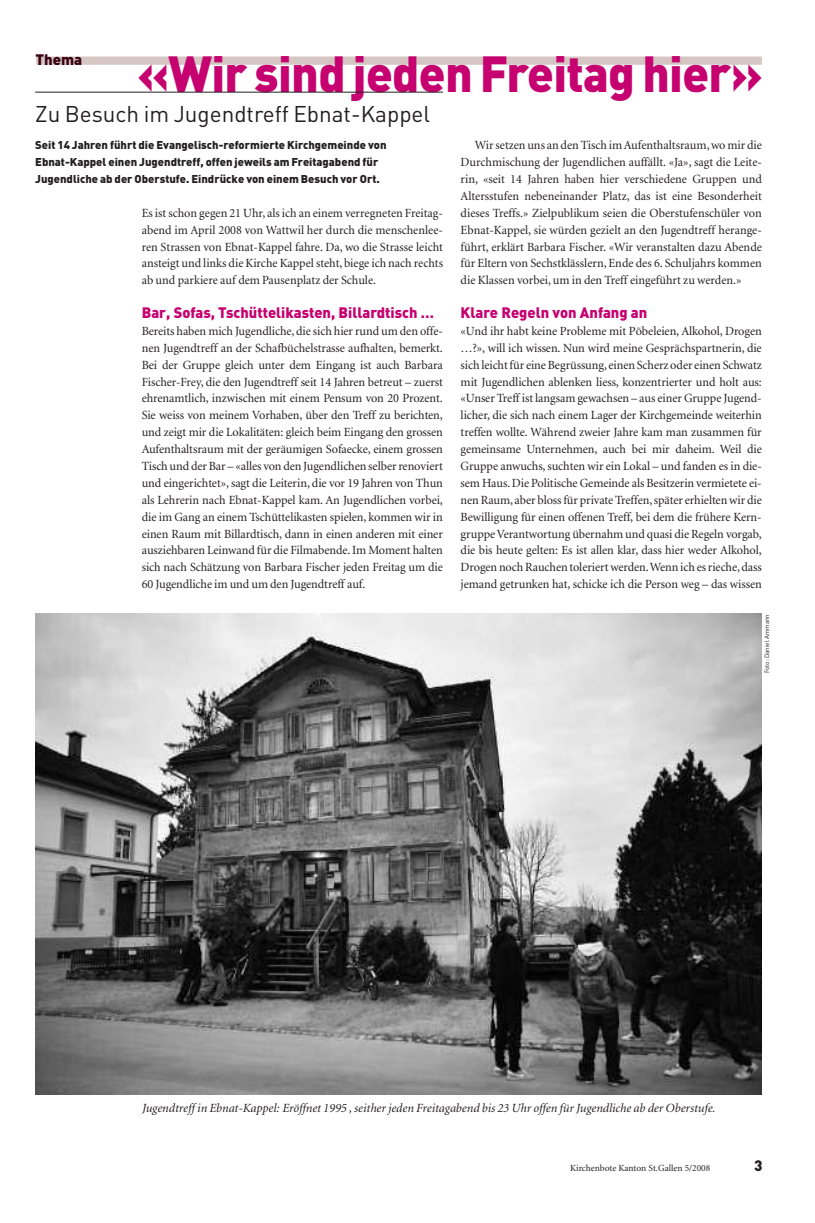
<style>
.page{position:relative;width:815px;height:1223px;background:#fff}
.page>*{position:absolute;margin:0;border:0;box-sizing:border-box;transform-origin:0 0}
.t1{font:900 50px "DIN";letter-spacing:-.015em;color:#c60170;scale:.96 1}
.t2{font:22.5px "DIN";color:#231f20}
.t3{font:900 15px "DIN";color:#c60170}
.t4{font:900 15px "DIN";color:#390014}
.t5{font:900 15px "DIN";color:#231f20}
.t6{font:12.5px/16.9px "Minion";letter-spacing:-.005em;color:#231f20;text-align:justify}
.t7{font:italic 12.5px "Minion";color:#231f20}
.t8{font:900 11.25px/16.9px "DIN";color:#231f20}
.t9{font:9.38px "Minion";color:#231f20}
.t10{font:6.25px "DIN";color:#231f20}
</style>
<div class="page">
<div style="left:36px;top:56px;width:726px;height:9px;background:#d5c5c3"></div>
<img style="left:35px;top:613px;width:727px;height:481px">
<hr style="left:35px;top:92px;width:408px;height:1px;background:#231f20">
<p class="t4" style="left:35px;top:51px;width:48px">Thema</p>
<h1 class="t1" style="left:137px;top:45px;width:654px">«Wir sind jeden Freitag hier»</h1>
<h2 class="t2" style="left:35px;top:101px;width:397px">Zu Besuch im Jugendtreff Ebnat-Kappel</h2>
<p class="t8" style="left:35px;top:137px;width:353px">Seit 14 Jahren führt die Evangelisch-reformierte Kirchgemeinde von<br>Ebnat-Kappel einen Jugendtreff, offen jeweils am Freitagabend für<br>Jugendliche ab der Oberstufe. Eindrücke von einem Besuch vor Ort.</p>
<p class="t6" style="left:461px;top:138px;width:303px;text-indent:14px">Wir setzen uns an den Tisch im Aufenthaltsraum, wo mir die Durchmischung der Jugendlichen auffällt. «Ja», sagt die Leite&shy;rin, «seit 14 Jahren haben hier verschiedene Gruppen und Altersstufen nebeneinander Platz, das ist eine Besonderheit dieses Treffs.» Zielpublikum seien die Oberstufenschüler von Ebnat-Kappel, sie würden gezielt an den Jugendtreff herange&shy;führt, erklärt Barbara Fischer. «Wir veranstalten dazu Abende für Eltern von Sechstklässlern, Ende des 6. Schuljahrs kommen die Klassen vorbei, um in den Treff eingeführt zu werden.»</p>
<p class="t3" style="left:461px;top:304px;width:188px">Klare Regeln von Anfang an</p>
<p class="t6" style="left:461px;top:323px;width:303px">«Und ihr habt keine Probleme mit Pöbeleien, Alkohol, Drogen …?», will ich wissen. Nun wird meine Gesprächspartnerin, die sich leicht für eine Begrüssung,einen Scherz oder einen Schwatz mit Jugendlichen ablenken liess, konzentrierter und holt aus: «Unser Treff ist langsam gewachsen – aus einer Gruppe Jugend&shy;licher, die sich nach einem Lager der Kirchgemeinde weiterhin treffen wollte. Während zweier Jahre kam man zusammen für gemeinsame Unternehmen, auch bei mir daheim. Weil die Gruppe anwuchs, suchten wir ein Lokal – und fanden es in die&shy;sem Haus. Die Politische Gemeinde als Besitzerin vermietete ei&shy;nen Raum, aber bloss für private Treffen, später erhielten wir die Bewilligung für einen offenen Treff, bei dem die frühere Kern&shy;gruppe Verantwortung übernahm und quasi die Regeln vorgab, die bis heute gelten: Es ist allen klar, dass hier weder Alkohol, Drogen noch Rauchen toleriert werden.Wenn ich es rieche,dass jemand getrunken hat, schicke ich die Person weg – das wissen</p>
<p class="t6" style="left:142px;top:205px;width:303px">Es ist schon gegen 21 Uhr, als ich an einem verregneten Freitag&shy;abend im April 2008 von Wattwil her durch die menschenlee&shy;ren Strassen von Ebnat-Kappel fahre. Da, wo die Strasse leicht ansteigt und links die Kirche Kappel steht, biege ich nach rechts ab und parkiere auf dem Pausenplatz der Schule.</p>
<p class="t3" style="left:142px;top:304px;width:294px">Bar, Sofas, Tschüttelikasten, Billardtisch …</p>
<p class="t6" style="left:142px;top:323px;width:303px">Bereits haben mich Jugendliche, die sich hier rund um den offe&shy;nen Jugendtreff an der Schafbüchelstrasse aufhalten, bemerkt.<br>Bei der Gruppe gleich unter dem Eingang ist auch Barbara Fischer-Frey, die den Jugendtreff seit 14 Jahren betreut – zuerst ehrenamtlich, inzwischen mit einem Pensum von 20 Prozent.<br>Sie weiss von meinem Vorhaben, über den Treff zu berichten, und zeigt mir die Lokalitäten: gleich beim Eingang den grossen Aufenthaltsraum mit der geräumigen Sofaecke, einem grossen Tisch und der Bar – «alles von den Jugendlichen selber renoviert und eingerichtet», sagt die Leiterin, die vor 19 Jahren von Thun als Lehrerin nach Ebnat-Kappel kam. An Jugendlichen vorbei, die im Gang an einem Tschüttelikasten spielen, kommen wir in einen Raum mit Billardtisch, dann in einen anderen mit einer ausziehbaren Leinwand für die Filmabende. Im Moment halten sich nach Schätzung von Barbara Fischer jeden Freitag um die 60 Jugendliche im und um den Jugendtreff auf.</p>
<p class="t10" style="left:763px;top:673px;width:61px;rotate:-90deg">Foto: Daniel Ammann</p>
<p class="t7" style="left:142px;top:1102px;width:575px">Jugendtreff in Ebnat-Kappel: Eröffnet 1995 , seither jeden Freitagabend bis 23 Uhr offen für Jugendliche ab der Oberstufe.</p>
<p class="t9" style="left:570px;top:1163px;width:142px">Kirchenbote Kanton St.Gallen 5/2008</p>
<p class="t5" style="left:754px;top:1156px;width:10px">3</p>
</div>
